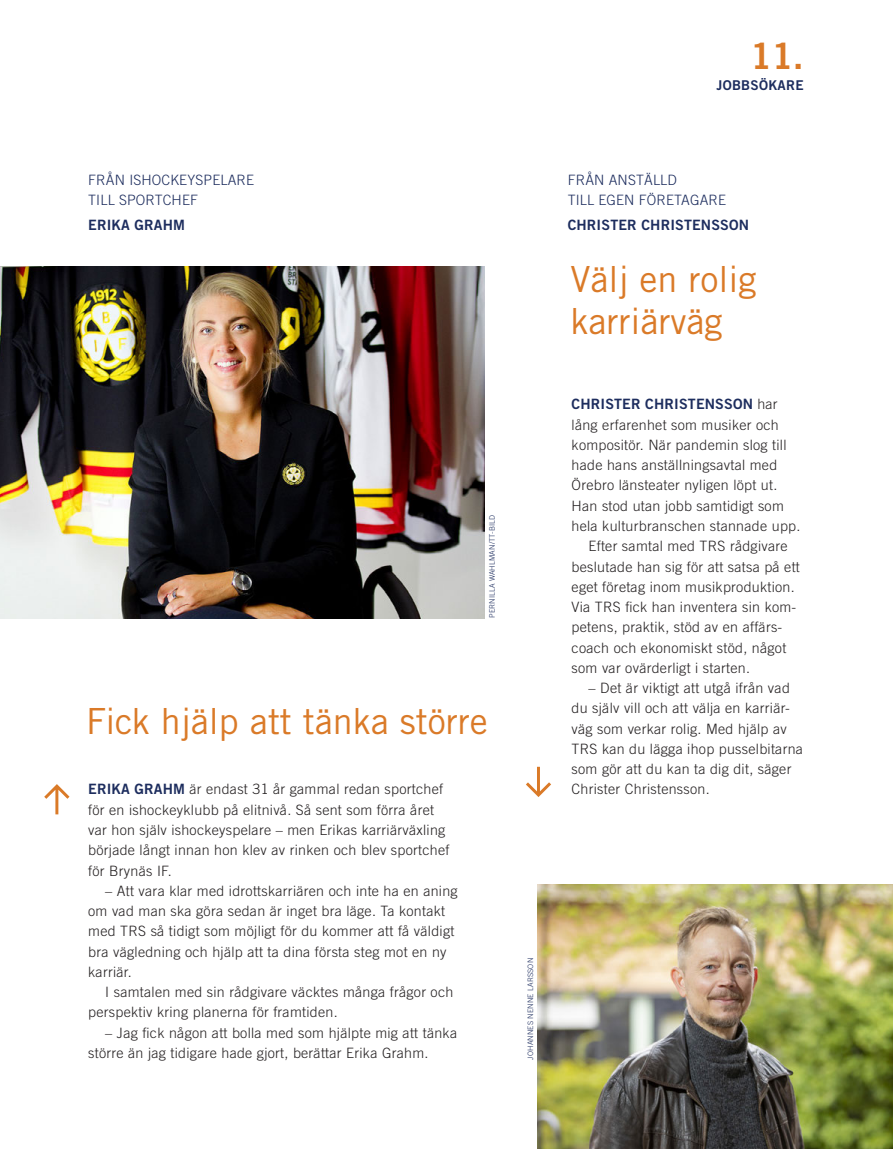
<style>
.page{position:relative;width:893px;height:1149px;background:#fff}
.page>*{position:absolute;margin:0;border:0;box-sizing:border-box;transform-origin:0 0}
.t1{font:36px "Trade Gothic";color:#da7a28}
.t2{font:36px "Trade Gothic Bold Two";color:#da7a28}
.Brödtext__grotesk{font:300 14.25px/20.2px "Trade Gothic";letter-spacing:.02em;color:#231f20}
.Brödtext__grotesk-2{font:300 14.25px/20.2px "Trade Gothic";letter-spacing:.01em;color:#1d2d5e}
.Brödtext__grotesk-3{font:14.25px "Trade Gothic Bold Two";letter-spacing:.01em;color:#1d2d5e}
.t3{font:13.5px "Trade Gothic Bold Two";letter-spacing:.02em;color:#1d2d5e}
.t4{font:300 7.5px "Trade Gothic";letter-spacing:.02em;color:#1d2d5e}
.s1{font-family:"Trade Gothic Bold Two";font-weight:400;color:#1d2d5e}
</style>
<div class="page">
<svg style="left:526px;top:766px;width:25px;height:30px"></svg>
<svg style="left:44px;top:784px;width:26px;height:30px"></svg>
<img style="left:537px;top:884px;width:356px;height:264px">
<img style="left:0;top:266px;width:485px;height:352px">
<p class="Brödtext__grotesk-2" style="left:88px;top:169px;width:167px">FRÅN ISHOCKEYSPELARE<br>TILL SPORTCHEF</p>
<p class="Brödtext__grotesk-3" style="left:88px;top:216px;width:98px">ERIKA GRAHM</p>
<p class="t4" style="left:488px;top:617px;width:104px;rotate:-90deg">PERNILLA WAHLMAN/TT-BILD</p>
<p class="t1" style="left:86px;top:699px;width:403px">Fick hjälp att tänka större</p>
<p class="Brödtext__grotesk" style="left:88px;top:778px;width:363px"><span class="s1">ERIKA GRAHM</span> är endast 31 år gammal redan sportchef för en ishockeyklubb på elitnivå. Så sent som förra året var hon själv ishockeyspelare – men Erikas karriärväxling började långt innan hon klev av rinken och blev sportchef för Brynäs IF.</p>
<p class="Brödtext__grotesk" style="left:88px;top:880px;width:371px;text-indent:17px">– Att vara klar med idrottskarriären och inte ha en aning om vad man ska göra sedan är inget bra läge. Ta kontakt med TRS så tidigt som möjligt för du kommer att få väldigt bra vägledning och hjälp att ta dina första steg mot en ny karriär.</p>
<p class="Brödtext__grotesk" style="left:88px;top:981px;width:367px;text-indent:17px">I samtalen med sin rådgivare väcktes många frågor och perspektiv kring planerna för framtiden.</p>
<p class="Brödtext__grotesk" style="left:88px;top:1021px;width:370px;text-indent:17px">– Jag fick någon att bolla med som hjälpte mig att tänka större än jag tidigare hade gjort, berättar Erika Grahm.</p>
<p class="t4" style="left:526px;top:1059px;width:103px;rotate:-90deg">JOHANNES NENNE LARSSON</p>
<p class="t2" style="left:750px;top:34px;width:55px">11.</p>
<p class="t3" style="left:716px;top:77px;width:89px">JOBBSÖKARE</p>
<p class="Brödtext__grotesk-2" style="left:568px;top:169px;width:160px">FRÅN ANSTÄLLD<br>TILL EGEN FÖRETAGARE</p>
<p class="Brödtext__grotesk-3" style="left:568px;top:216px;width:183px">CHRISTER CHRISTENSSON</p>
<p class="t1" style="left:570px;top:257px;width:188px">Välj en rolig</p>
<p class="t1" style="left:570px;top:299px;width:153px">karriärväg</p>
<p class="Brödtext__grotesk" style="left:572px;top:394px;width:230px"><span class="s1">CHRISTER CHRISTENSSON</span> har lång erfarenhet som musiker och kompositör. När pandemin slog till hade hans anställningsavtal med Örebro länsteater nyligen löpt ut.<br>Han stod utan jobb samtidigt som hela kulturbranschen stannade upp.</p>
<p class="Brödtext__grotesk" style="left:572px;top:535px;width:230px;text-indent:17px">Efter samtal med TRS rådgivare beslutade han sig för att satsa på ett eget företag inom musikproduktion.<br>Via TRS fick han inventera sin kom&shy;petens, praktik, stöd av en affärs&shy;coach och ekonomiskt stöd, något som var ovärderligt i starten.</p>
<p class="Brödtext__grotesk" style="left:572px;top:677px;width:233px;text-indent:17px">– Det är viktigt att utgå ifrån vad du själv vill och att välja en karriär&shy;väg som verkar rolig. Med hjälp av<br>TRS kan du lägga ihop pusselbitarna som gör att du kan ta dig dit, säger<br>Christer Christensson.</p>
</div>
